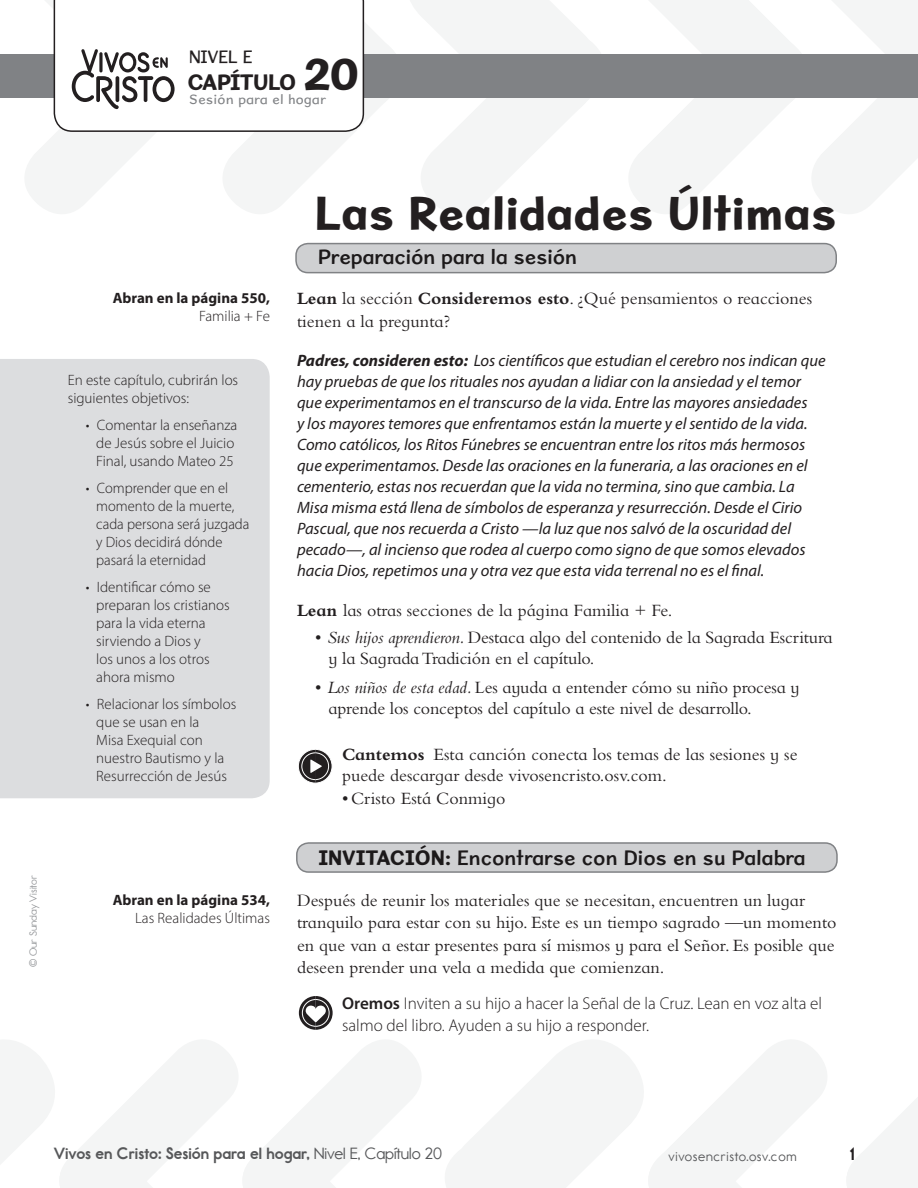
<style>
.page{position:relative;width:918px;height:1188px;background:#fff}
.page>*{position:absolute;margin:0;border:0;box-sizing:border-box;transform-origin:0 0}
.A-head{font:48px "Sweater School Xb";color:#231f20}
.Chapter_Title{font:22.5px "Sweater School Xb";letter-spacing:-.025em;color:#231f20}
.Head_Bar_Runin{font:21px "Sweater School Sb";letter-spacing:.005em;color:#231f20}
.Head_Bar_Opener{font:21px "Sweater School Sb";color:#231f20}
.Basel_Text_After_Bar{font:18px/22.5px "Bembo Infant MT Std";color:#231f20}
.Bullet_List{font:18px/21px "Bembo Infant MT Std";letter-spacing:-.01em;color:#231f20}
.Feature_Text_Runin{font:18px/21px "Bembo Infant MT Std";color:#231f20}
.Feature_Bullet_List{font:18px "Bembo Infant MT Std";color:#231f20}
.Chapter_Grade{font:18px "Sweater School Rg";color:#231f20}
.Folio{font:18px "Report School Hv";color:#231f20}
.Pray_Feature{font:300 17.1px/21.3px "Myriad Pro";color:#231f20}
.Consider_this_Text{font:italic 16.5px/21px "Myriad Pro";color:#231f20}
.Folio_Left{font:16.5px "Report School Hv";color:#57585a}
.Chapter_Box_BL{font:300 15px/18px "Myriad Pro";color:#231f20}
.Chapter_BoxText{font:300 15px/18px "Myriad Pro";color:#231f20}
.Sidebar_Bold{font:700 15px "Myriad Pro";color:#231f20}
.SideBar_Reg{font:300 15px "Myriad Pro";color:#231f20}
.Folio_Web{font:13.5px "Report School Rg";letter-spacing:.05em;color:#57585a}
.Home_Session{font:13.5px "Sweater School Rg";letter-spacing:.04em;color:#808285}
.Copyright{font:10.5px "Report School Rg";color:#97999c}
.s1{font-size:48px}
.s2{font-weight:700}
.s3{font-style:italic}
.s4{font-family:"Sweater School Xb"}
.s5{font-weight:600}
.s6{font-family:"Report School Rg"}
</style>
<div class="page">
<svg style="left:445px;top:1040px;width:473px;height:148px"></svg>
<svg style="left:629px;top:0;width:289px;height:214px"></svg>
<div style="left:0;top:359px;width:270px;height:439px;background:#dcdddf"></div>
<div style="left:0;top:54px;width:918px;height:44px;background:#808285"></div>
<svg style="left:25px;top:0;width:576px;height:214px"></svg>
<svg style="left:298px;top:749px;width:34px;height:35px"></svg>
<svg style="left:0;top:996px;width:421px;height:192px"></svg>
<div style="left:297px;top:843px;width:540px;height:29px;background:#cfd0d2;border-radius:12px"></div>
<div style="left:296px;top:842px;width:542px;height:31px;border:2px solid #808285;border-radius:12px"></div>
<div style="left:296px;top:244px;width:540px;height:29px;background:#cfd0d2;border-radius:12px"></div>
<div style="left:296px;top:243px;width:541px;height:30px;border:2px solid #808285;border-radius:12px"></div>
<p class="Chapter_Grade" style="left:189px;top:46px;width:65px">NIVEL E</p>
<p class="Chapter_Title" style="left:188px;top:68px;width:174px">CAPÍTULO <span class="s1">20</span></p>
<p class="Home_Session" style="left:189px;top:92px;width:138px">Sesión para el hogar</p>
<p class="Copyright" style="left:27px;top:967px;width:93px;rotate:-90deg">© Our Sunday Visitor</p>
<p class="Sidebar_Bold" style="left:113px;top:289px;width:159px">Abran en la página 550,</p>
<p class="SideBar_Reg" style="left:199px;top:307px;width:72px">Familia + Fe</p>
<p class="Chapter_BoxText" style="left:68px;top:371px;width:172px">En este capítulo, cubrirán los siguientes objetivos:</p>
<p class="Chapter_Box_BL" style="left:86px;top:416px;width:153px;text-align:center">• Comentar la enseñanza de Jesús sobre el Juicio<br>Final, usando Mateo 25</p>
<p class="Chapter_Box_BL" style="left:96px;top:479px;width:155px;text-indent:-10px">• Comprender que en el momento de la muerte, cada persona será juzgada y Dios decidirá dónde pasará la eternidad</p>
<p class="Chapter_Box_BL" style="left:96px;top:578px;width:135px;text-indent:-10px">• Identificar cómo se preparan los cristianos para la vida eterna sirviendo a Dios y<br>los unos a los otros ahora mismo</p>
<p class="Chapter_Box_BL" style="left:96px;top:695px;width:142px;text-indent:-10px">• Relacionar los símbolos que se usan en la<br>Misa Exequial con nuestro Bautismo y la<br>Resurrección de Jesús</p>
<p class="Sidebar_Bold" style="left:113px;top:890px;width:159px">Abran en la página 534,</p>
<p class="SideBar_Reg" style="left:135px;top:909px;width:136px">Las Realidades Últimas</p>
<p class="A-head" style="left:315px;top:183px;width:524px">Las Realidades Últimas</p>
<p class="Head_Bar_Opener" style="left:318px;top:244px;width:261px">Preparación para la sesión</p>
<p class="Basel_Text_After_Bar" style="left:297px;top:287px;width:517px"><span class="s2">Lean</span> la sección <span class="s2">Consideremos esto</span>. ¿Qué pensamientos o reacciones tienen a la pregunta?</p>
<p class="Consider_this_Text" style="left:297px;top:350px;width:530px"><span class="s2">Padres, consideren esto:</span> Los científicos que estudian el cerebro nos indican que hay pruebas de que los rituales nos ayudan a lidiar con la ansiedad y el temor que experimentamos en el transcurso de la vida. Entre las mayores ansiedades<br>y los mayores temores que enfrentamos están la muerte y el sentido de la vida.<br>Como católicos, los Ritos Fúnebres se encuentran entre los ritos más hermosos que experimentamos. Desde las oraciones en la funeraria, a las oraciones en el cementerio, estas nos recuerdan que la vida no termina, sino que cambia. La Misa misma está llena de símbolos de esperanza y resurrección. Desde el Cirio Pascual, que nos recuerda a Cristo —la luz que nos salvó de la oscuridad del pecado—, al incienso que rodea al cuerpo como signo de que somos elevados hacia Dios, repetimos una y otra vez que esta vida terrenal no es el final.</p>
<p class="Basel_Text_After_Bar" style="left:297px;top:599px;width:377px"><span class="s2">Lean</span> las otras secciones de la página Familia + Fe.</p>
<p class="Bullet_List" style="left:328px;top:627px;width:506px;text-indent:-14px">• <span class="s3">Sus hijos aprendieron.</span> Destaca algo del contenido de la Sagrada Escritura y la Sagrada Tradición en el capítulo.</p>
<p class="Bullet_List" style="left:328px;top:676px;width:473px;text-indent:-14px">• <span class="s3">Los niños de esta edad.</span> Les ayuda a entender cómo su niño procesa y aprende los conceptos del capítulo a este nivel de desarrollo.</p>
<p class="Feature_Text_Runin" style="left:342px;top:744px;width:457px"><span class="s2">Cantemos</span> Esta canción conecta los temas de las sesiones y se puede descargar desde vivosencristo.osv.com.</p>
<p class="Feature_Bullet_List" style="left:342px;top:788px;width:165px">• Cristo Está Conmigo</p>
<p class="Head_Bar_Runin" style="left:319px;top:845px;width:489px"><span class="s4">INVITACIÓN:</span> Encontrarse con Dios en su Palabra</p>
<p class="Basel_Text_After_Bar" style="left:297px;top:888px;width:541px">Después de reunir los materiales que se necesitan, encuentren un lugar tranquilo para estar con su hijo. Este es un tiempo sagrado —un momento en que van a estar presentes para sí mismos y para el Señor. Es posible que deseen prender una vela a medida que comienzan.</p>
<p class="Pray_Feature" style="left:342px;top:993px;width:482px"><span class="s5">Oremos</span> Inviten a su hijo a hacer la Señal de la Cruz. Lean en voz alta el salmo del libro. Ayuden a su hijo a responder.</p>
<p class="Folio_Left" style="left:54px;top:1143px;width:390px">Vivos en Cristo: Sesión para el hogar, <span class="s6">Nivel E, Capítulo 20</span></p>
<p class="Folio_Web" style="left:669px;top:1149px;width:129px">vivosencristo.osv.com</p>
<p class="Folio" style="left:850px;top:1143px;width:6px">1</p>
</div>
